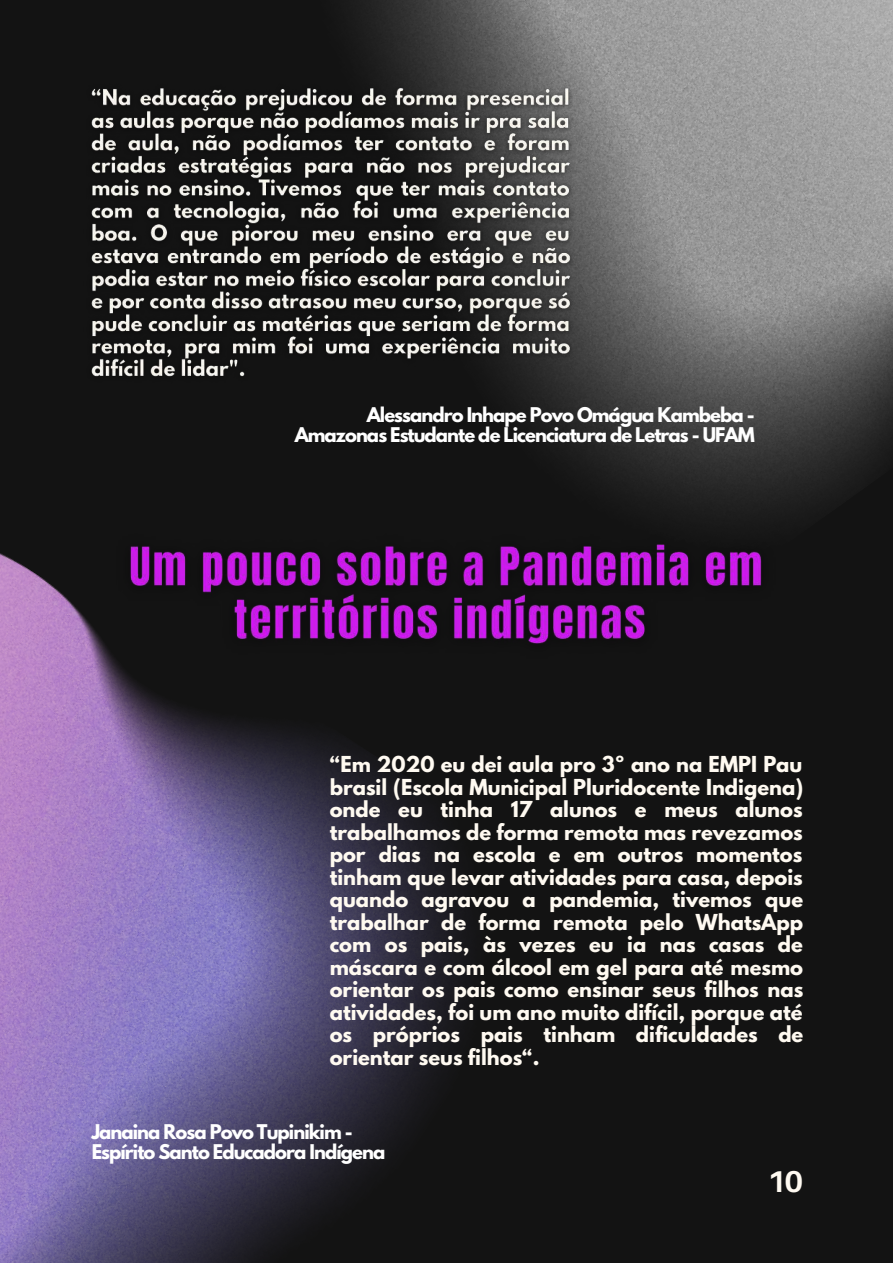
<style>
.page{position:relative;width:893px;height:1264px;background:#fff}
.page>*{position:absolute;margin:0;border:0;box-sizing:border-box;transform-origin:0 0}
.t1{font:700 30px "Aileron";color:#fffaf1}
.t2{font:700 19.5px/22.5px "League Spartan";color:#fffaf1;text-align:justify}
.t3{font:700 18px/20.2px "League Spartan";letter-spacing:-.05em;color:#fff;text-align:right}
</style>
<div class="page">
<div style="left:0;top:0;width:892px;height:1262px;background:#131313"></div>
<img style="left:353px;top:0;width:539px;height:516px">
<img style="left:0;top:427px;width:594px;height:835px">
<img style="left:111px;top:517px;width:651px;height:158px">
<img style="left:91px;top:78px;width:489px;height:315px">
<p class="t3" style="left:294px;top:407px;width:461px">Alessandro Inhape Povo Omágua Kambeba -<br>Amazonas Estudante de Licenciatura de Letras - UFAM</p>
<p class="t2" style="left:330px;top:755px;width:475px">“Em 2020 eu dei aula pro 3º ano na EMPI Pau brasil (Escola Municipal Pluridocente Indigena) onde eu tinha 17 alunos e meus alunos trabalhamos de forma remota mas revezamos por dias na escola e em outros momentos tinham que levar atividades para casa, depois quando agravou a pandemia, tivemos que trabalhar de forma remota pelo WhatsApp com os pais, às vezes eu ia nas casas de máscara e com álcool em gel para até mesmo orientar os pais como ensinar seus filhos nas atividades, foi um ano muito difícil, porque até os próprios pais tinham dificuldades de orientar seus filhos“.</p>
<p class="t3" style="left:92px;top:1123px;width:295px;text-align:left">Janaina Rosa Povo Tupinikim -<br>Espírito Santo Educadora Indígena</p>
<h1 class="t1" style="left:767px;top:1163px;width:38px">10</h1>
</div>
